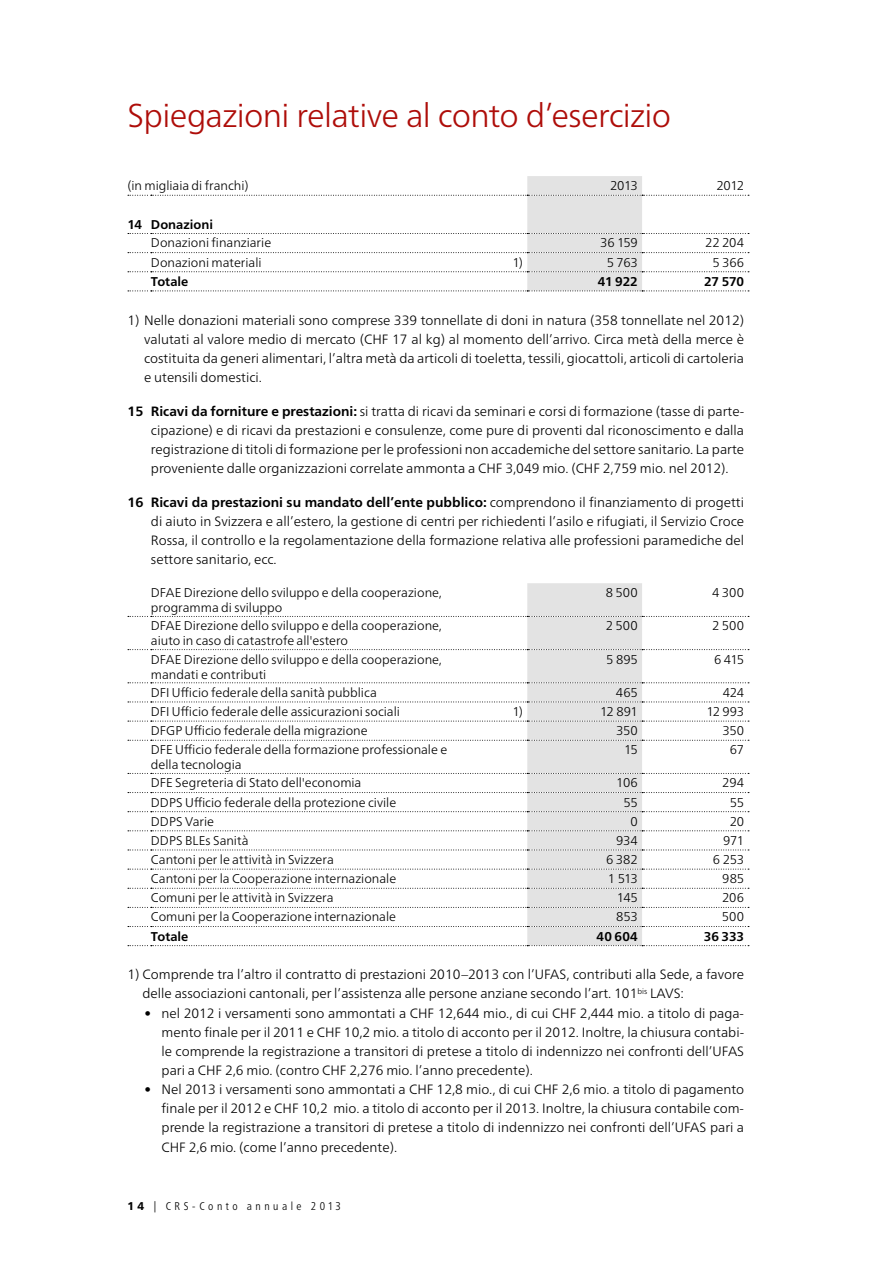
<style>
.page{position:relative;width:893px;height:1263px;background:#fff}
.page>*{position:absolute;margin:0;border:0;box-sizing:border-box;transform-origin:0 0}
.t1{font:300 33px "Frutiger Neue LTW1 G";letter-spacing:-.025em;color:#ae0d09}
.t2{font:300 13.5px/19.2px "Frutiger Neue LTW1 G";color:#000;text-align:justify}
.t3{font:300 12.75px/15px "Frutiger Neue LTW1 G";color:#000}
.t4{font:700 12.75px "Frutiger Neue LTW1 G";color:#000}
.t5{font:300 condensed 11.25px "Frutiger Neue LTW1 G";letter-spacing:.315em;color:#000}
.s1{font-weight:700}
.s2{font-weight:800;font-stretch:normal}
</style>
<div class="page">
<svg style="left:527px;top:176px;width:115px;height:769px;fill:#e3e3e3"></svg>
<svg style="left:128px;top:195px;width:621px;height:1px"></svg>
<svg style="left:128px;top:616px;width:621px;height:1px"></svg>
<svg style="left:128px;top:649px;width:621px;height:1px"></svg>
<svg style="left:128px;top:682px;width:621px;height:1px"></svg>
<svg style="left:128px;top:702px;width:621px;height:1px"></svg>
<svg style="left:128px;top:721px;width:621px;height:1px"></svg>
<svg style="left:128px;top:740px;width:621px;height:1px"></svg>
<svg style="left:128px;top:773px;width:621px;height:1px"></svg>
<svg style="left:128px;top:792px;width:621px;height:1px"></svg>
<svg style="left:128px;top:811px;width:621px;height:1px"></svg>
<svg style="left:128px;top:830px;width:621px;height:1px"></svg>
<svg style="left:128px;top:850px;width:621px;height:1px"></svg>
<svg style="left:128px;top:869px;width:621px;height:1px"></svg>
<svg style="left:128px;top:888px;width:621px;height:1px"></svg>
<svg style="left:128px;top:907px;width:621px;height:1px"></svg>
<svg style="left:128px;top:926px;width:621px;height:1px"></svg>
<svg style="left:128px;top:945px;width:621px;height:1px"></svg>
<svg style="left:128px;top:233px;width:621px;height:1px"></svg>
<svg style="left:128px;top:252px;width:621px;height:1px"></svg>
<svg style="left:128px;top:271px;width:621px;height:1px"></svg>
<svg style="left:128px;top:291px;width:621px;height:1px"></svg>
<h1 class="t1" style="left:128px;top:95px;width:545px">Spiegazioni relative al conto d’esercizio</h1>
<p class="t3" style="left:128px;top:178px;width:122px">(in migliaia di franchi)</p>
<p class="t3" style="left:610px;top:178px;width:29px">2013</p>
<p class="t3" style="left:716px;top:178px;width:29px">2012</p>
<p class="t4" style="left:128px;top:217px;width:87px">14 Donazioni</p>
<p class="t3" style="left:151px;top:235px;width:122px">Donazioni finanziarie</p>
<p class="t3" style="left:600px;top:235px;width:39px">36 159</p>
<p class="t3" style="left:705px;top:235px;width:41px">22 204</p>
<p class="t3" style="left:151px;top:255px;width:112px">Donazioni materiali</p>
<p class="t3" style="left:512px;top:255px;width:12px">1)</p>
<p class="t3" style="left:607px;top:255px;width:33px">5 763</p>
<p class="t3" style="left:712px;top:255px;width:33px">5 366</p>
<p class="t4" style="left:151px;top:274px;width:39px">Totale</p>
<p class="t4" style="left:598px;top:274px;width:41px">41 922</p>
<p class="t4" style="left:704px;top:274px;width:42px">27 570</p>
<p class="t2" style="left:144px;top:310px;width:602px;text-indent:-16px">1) Nelle donazioni materiali sono comprese 339 tonnellate di doni in natura (358 tonnellate nel 2012) valutati al valore medio di mercato (CHF 17 al kg) al momento dell’arrivo. Circa metà della merce è costituita da generi alimentari, l’altra metà da articoli di toeletta, tessili, giocattoli, articoli di cartoleria e utensili domestici.</p>
<p class="t2" style="left:151px;top:401px;width:595px;text-indent:-23px"><span class="s1">15 Ricavi da forniture e prestazioni:</span> si tratta di ricavi da seminari e corsi di formazione (tasse di parte&shy;cipazione) e di ricavi da prestazioni e consulenze, come pure di proventi dal riconoscimento e dalla registrazione di titoli di formazione per le professioni non accademiche del settore sanitario. La parte proveniente dalle organizzazioni correlate ammonta a CHF 3,049 mio. (CHF 2,759 mio. nel 2012).</p>
<p class="t2" style="left:151px;top:492px;width:595px;text-indent:-23px"><span class="s1">16 Ricavi da prestazioni su mandato dell’ente pubblico:</span> comprendono il finanziamento di progetti di aiuto in Svizzera e all’estero, la gestione di centri per richiedenti l’asilo e rifugiati, il Servizio Croce Rossa, il controllo e la regolamentazione della formazione relativa alle professioni paramediche del settore sanitario, ecc.</p>
<p class="t3" style="left:151px;top:585px;width:292px">DFAE Direzione dello sviluppo e della cooperazione, programma di sviluppo</p>
<p class="t3" style="left:606px;top:585px;width:33px">8 500</p>
<p class="t3" style="left:712px;top:585px;width:34px">4 300</p>
<p class="t3" style="left:151px;top:618px;width:292px">DFAE Direzione dello sviluppo e della cooperazione, aiuto in caso di catastrofe all'estero</p>
<p class="t3" style="left:606px;top:618px;width:33px">2 500</p>
<p class="t3" style="left:712px;top:618px;width:33px">2 500</p>
<p class="t3" style="left:151px;top:651px;width:292px">DFAE Direzione dello sviluppo e della cooperazione, mandati e contributi</p>
<p class="t3" style="left:606px;top:651px;width:33px">5 895</p>
<p class="t3" style="left:714px;top:651px;width:32px">6 415</p>
<p class="t3" style="left:151px;top:685px;width:227px">DFI Ufficio federale della sanità pubblica</p>
<p class="t3" style="left:616px;top:685px;width:23px">465</p>
<p class="t3" style="left:723px;top:685px;width:23px">424</p>
<p class="t3" style="left:151px;top:704px;width:250px">DFI Ufficio federale delle assicurazioni sociali</p>
<p class="t3" style="left:513px;top:704px;width:12px">1)</p>
<p class="t3" style="left:600px;top:704px;width:39px">12 891</p>
<p class="t3" style="left:706px;top:704px;width:39px">12 993</p>
<p class="t3" style="left:151px;top:723px;width:218px">DFGP Ufficio federale della migrazione</p>
<p class="t3" style="left:616px;top:723px;width:23px">350</p>
<p class="t3" style="left:722px;top:723px;width:23px">350</p>
<p class="t3" style="left:151px;top:742px;width:298px">DFE Ufficio federale della formazione professionale e della tecnologia</p>
<p class="t3" style="left:624px;top:742px;width:15px">15</p>
<p class="t3" style="left:730px;top:742px;width:16px">67</p>
<p class="t3" style="left:151px;top:775px;width:212px">DFE Segreteria di Stato dell'economia</p>
<p class="t3" style="left:616px;top:775px;width:23px">106</p>
<p class="t3" style="left:722px;top:775px;width:24px">294</p>
<p class="t3" style="left:151px;top:794px;width:247px">DDPS Ufficio federale della protezione civile</p>
<p class="t3" style="left:624px;top:794px;width:16px">55</p>
<p class="t3" style="left:730px;top:794px;width:16px">55</p>
<p class="t3" style="left:151px;top:814px;width:65px">DDPS Varie</p>
<p class="t3" style="left:630px;top:814px;width:9px">0</p>
<p class="t3" style="left:730px;top:814px;width:16px">20</p>
<p class="t3" style="left:151px;top:833px;width:99px">DDPS BLEs Sanità</p>
<p class="t3" style="left:616px;top:833px;width:23px">934</p>
<p class="t3" style="left:723px;top:833px;width:23px">971</p>
<p class="t3" style="left:151px;top:852px;width:184px">Cantoni per le attività in Svizzera</p>
<p class="t3" style="left:606px;top:852px;width:33px">6 382</p>
<p class="t3" style="left:713px;top:852px;width:33px">6 253</p>
<p class="t3" style="left:151px;top:871px;width:247px">Cantoni per la Cooperazione internazionale</p>
<p class="t3" style="left:608px;top:871px;width:31px">1 513</p>
<p class="t3" style="left:722px;top:871px;width:23px">985</p>
<p class="t3" style="left:151px;top:890px;width:184px">Comuni per le attività in Svizzera</p>
<p class="t3" style="left:617px;top:890px;width:22px">145</p>
<p class="t3" style="left:722px;top:890px;width:24px">206</p>
<p class="t3" style="left:151px;top:909px;width:247px">Comuni per la Cooperazione internazionale</p>
<p class="t3" style="left:616px;top:909px;width:23px">853</p>
<p class="t3" style="left:722px;top:909px;width:24px">500</p>
<p class="t4" style="left:151px;top:928px;width:39px">Totale</p>
<p class="t4" style="left:596px;top:928px;width:43px">40 604</p>
<p class="t4" style="left:704px;top:928px;width:42px">36 333</p>
<p class="t2" style="left:143px;top:965px;width:603px;text-indent:-15px">1) Comprende tra l’altro il contratto di prestazioni 2010–2013 con l’UFAS, contributi alla Sede, a favore delle associazioni cantonali, per l’assistenza alle persone anziane secondo l’art. 101<sup>bis</sup> LAVS:</p>
<p class="t2" style="left:162px;top:1003px;width:584px;text-indent:-17px">• nel 2012 i versamenti sono ammontati a CHF 12,644 mio., di cui CHF 2,444 mio. a titolo di paga&shy;mento finale per il 2011 e CHF 10,2 mio. a titolo di acconto per il 2012. Inoltre, la chiusura contabi&shy;le comprende la registrazione a transitori di pretese a titolo di indennizzo nei confronti dell’UFAS pari a CHF 2,6 mio. (contro CHF 2,276 mio. l’anno precedente).</p>
<p class="t2" style="left:162px;top:1080px;width:584px;text-indent:-17px">• Nel 2013 i versamenti sono ammontati a CHF 12,8 mio., di cui CHF 2,6 mio. a titolo di pagamento finale per il 2012 e CHF 10,2 mio. a titolo di acconto per il 2013. Inoltre, la chiusura contabile com&shy;prende la registrazione a transitori di pretese a titolo di indennizzo nei confronti dell’UFAS pari a CHF 2,6 mio. (come l’anno precedente).</p>
<p class="t5" style="left:128px;top:1199px;width:215px"><span class="s2">14</span> | CRS-Conto annuale 2013</p>
</div>
